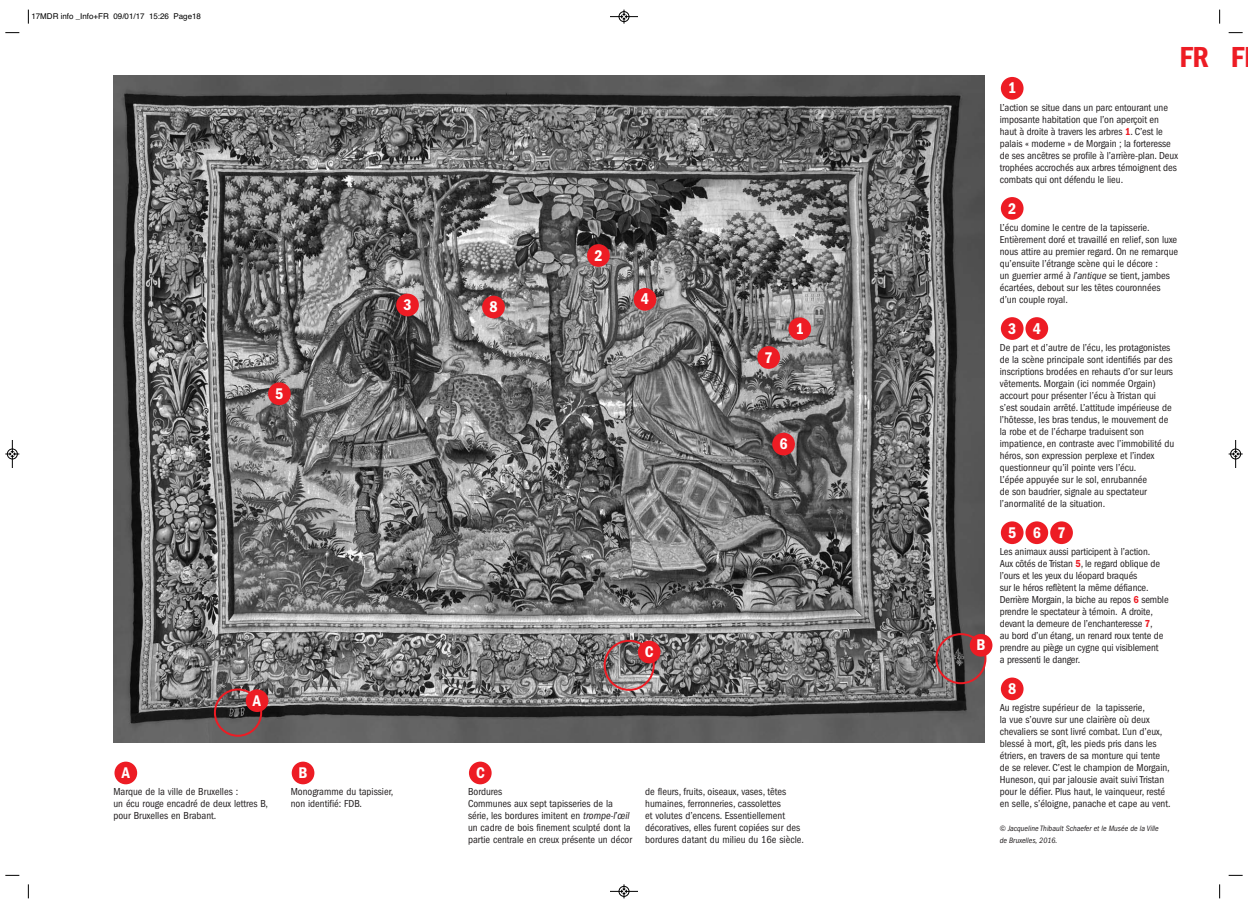
<style>
.page{position:relative;width:1248px;height:908px;background:#fff}
.page>*{position:absolute;margin:0;border:0;box-sizing:border-box;transform-origin:0 0}
.t1{font:600 condensed 30px "Franklin Gothic";color:#ed1c24}
.t2{font:600 condensed 16px "Franklin Gothic";color:#fff}
.t3{font:condensed 10.5px/12px "Franklin Gothic";color:#231f20}
.t4{font:italic condensed 8px/12px "Franklin Gothic";color:#231f20}
.t5{font:8px "Helvetica";color:#000}
.s1{font-style:italic}
.s2{font-weight:600;color:#ed1c24}
</style>
<div class="page">
<img style="left:113px;top:75px;width:871px;height:666px">
<div style="left:1000px;top:77px;width:23px;height:23px;background:#ed1c24;border-radius:50%"></div>
<div style="left:1000px;top:197px;width:23px;height:23px;background:#ed1c24;border-radius:50%"></div>
<div style="left:1025px;top:317px;width:23px;height:23px;background:#ed1c24;border-radius:50%"></div>
<div style="left:1000px;top:317px;width:23px;height:23px;background:#ed1c24;border-radius:50%"></div>
<div style="left:1050px;top:521px;width:22px;height:23px;background:#ed1c24;border-radius:50%"></div>
<div style="left:1025px;top:521px;width:23px;height:23px;background:#ed1c24;border-radius:50%"></div>
<div style="left:1000px;top:521px;width:23px;height:23px;background:#ed1c24;border-radius:50%"></div>
<div style="left:1000px;top:677px;width:23px;height:23px;background:#ed1c24;border-radius:50%"></div>
<svg style="left:935px;top:633px;width:51px;height:51px"></svg>
<div style="left:969px;top:633px;width:23px;height:23px;background:#ed1c24;border-radius:50%"></div>
<div style="left:788px;top:317px;width:23px;height:23px;background:#ed1c24;border-radius:50%"></div>
<div style="left:587px;top:244px;width:22px;height:23px;background:#ed1c24;border-radius:50%"></div>
<div style="left:396px;top:293px;width:23px;height:23px;background:#ed1c24;border-radius:50%"></div>
<div style="left:633px;top:288px;width:23px;height:22px;background:#ed1c24;border-radius:50%"></div>
<div style="left:268px;top:382px;width:23px;height:23px;background:#ed1c24;border-radius:50%"></div>
<div style="left:757px;top:346px;width:23px;height:22px;background:#ed1c24;border-radius:50%"></div>
<div style="left:772px;top:432px;width:22px;height:23px;background:#ed1c24;border-radius:50%"></div>
<div style="left:482px;top:295px;width:23px;height:23px;background:#ed1c24;border-radius:50%"></div>
<svg style="left:603px;top:639px;width:51px;height:51px"></svg>
<div style="left:638px;top:640px;width:22px;height:23px;background:#ed1c24;border-radius:50%"></div>
<svg style="left:214px;top:688px;width:48px;height:48px"></svg>
<div style="left:246px;top:689px;width:22px;height:22px;background:#ed1c24;border-radius:50%"></div>
<div style="left:469px;top:761px;width:22px;height:23px;background:#ed1c24;border-radius:50%"></div>
<div style="left:114px;top:761px;width:23px;height:23px;background:#ed1c24;border-radius:50%"></div>
<div style="left:292px;top:761px;width:22px;height:23px;background:#ed1c24;border-radius:50%"></div>
<svg style="left:28px;top:10px;width:1px;height:14px"></svg>
<svg style="left:5px;top:32px;width:14px;height:1px"></svg>
<svg style="left:1219px;top:10px;width:1px;height:14px"></svg>
<svg style="left:1228px;top:32px;width:14px;height:1px"></svg>
<svg style="left:28px;top:884px;width:1px;height:13px"></svg>
<svg style="left:5px;top:874px;width:14px;height:1px"></svg>
<svg style="left:1219px;top:884px;width:1px;height:13px"></svg>
<svg style="left:1228px;top:874px;width:14px;height:1px"></svg>
<svg style="left:610px;top:10px;width:28px;height:14px"></svg>
<svg style="left:610px;top:884px;width:28px;height:13px"></svg>
<svg style="left:5px;top:440px;width:14px;height:28px"></svg>
<svg style="left:1228px;top:440px;width:14px;height:28px"></svg>
<p class="t5" style="left:31px;top:13px;width:171px">17MDR info _Info+FR 09/01/17 15:26 Page18</p>
<h2 class="t2" style="left:275px;top:388px;width:10px">5</h2>
<h2 class="t2" style="left:403px;top:299px;width:10px">3</h2>
<h2 class="t2" style="left:489px;top:301px;width:10px">8</h2>
<h2 class="t2" style="left:594px;top:250px;width:10px">2</h2>
<h2 class="t2" style="left:641px;top:293px;width:10px">4</h2>
<h2 class="t2" style="left:764px;top:352px;width:10px">7</h2>
<h2 class="t2" style="left:795px;top:323px;width:10px">1</h2>
<h2 class="t2" style="left:779px;top:438px;width:10px">6</h2>
<h2 class="t2" style="left:253px;top:694px;width:10px">A</h2>
<h2 class="t2" style="left:122px;top:767px;width:10px">A</h2>
<p class="t3" style="left:113px;top:786px;width:156px">Marque de la ville de Bruxelles :<br>un écu rouge encadré de deux lettres B, pour Bruxelles en Brabant.</p>
<h2 class="t2" style="left:298px;top:767px;width:10px">B</h2>
<p class="t3" style="left:291px;top:786px;width:104px">Monogramme du tapissier, non identifié: FDB.</p>
<h2 class="t2" style="left:645px;top:646px;width:10px">C</h2>
<h2 class="t2" style="left:476px;top:767px;width:10px">C</h2>
<p class="t3" style="left:468px;top:786px;width:166px">Bordures<br>Communes aux sept tapisseries de la série, les bordures imitent en <span class="s1">trompe-l’œil </span>un cadre de bois finement sculpté dont la partie centrale en creux présente un décor</p>
<p class="t3" style="left:645px;top:786px;width:160px">de fleurs, fruits, oiseaux, vases, têtes humaines, ferronneries, cassolettes<br>et volutes d’encens. Essentiellement décoratives, elles furent copiées sur des bordures datant du milieu du 16e siècle.</p>
<h2 class="t2" style="left:976px;top:639px;width:10px">B</h2>
<h2 class="t2" style="left:1007px;top:83px;width:10px">1</h2>
<h1 class="t1" style="left:1179px;top:47px;width:31px">FR</h1>
<p class="t3" style="left:999px;top:102px;width:179px">L’action se situe dans un parc entourant une imposante habitation que l’on aperçoit en haut à droite à travers les arbres <span class="s2">1</span>. C’est le palais « moderne » de Morgain ; la forteresse de ses ancêtres se profile à l’arrière-plan. Deux trophées accrochés aux arbres témoignent des combats qui ont défendu le lieu.</p>
<p class="t3" style="left:999px;top:222px;width:180px">L’écu domine le centre de la tapisserie.<br>Entièrement doré et travaillé en relief, son luxe nous attire au premier regard. On ne remarque qu’ensuite l’étrange scène qui le décore :<br>un guerrier armé <span class="s1">à l’antique</span> se tient, jambes écartées, debout sur les têtes couronnées d’un couple royal.</p>
<p class="t3" style="left:999px;top:342px;width:176px">De part et d’autre de l’écu, les prota gonistes de la scène principale sont identifiés par des inscriptions brodées en rehauts d’or sur leurs vêtements. Morgain (ici nommée Orgain) accourt pour présenter l’écu à Tristan qui s’est soudain arrêté. L’attitude impérieuse de l’hôtesse, les bras tendus, le mouvement de la robe et de l’écharpe traduisent son impatience, en contraste avec l’immobilité du héros, son expression perplexe et l’index questionneur qu’il pointe vers l’écu.<br>L’épée appuyée sur le sol, enrubannée<br>de son baudrier, signale au spectateur l’anormalité de la situation.</p>
<h2 class="t2" style="left:1007px;top:203px;width:10px">2</h2>
<h2 class="t2" style="left:1007px;top:323px;width:34px">3 4</h2>
<h2 class="t2" style="left:1007px;top:527px;width:59px">567</h2>
<p class="t3" style="left:999px;top:546px;width:170px">Les animaux aussi participent à l’action.<br>Aux côtés de Tristan <span class="s2">5</span>, le regard oblique de l’ours et les yeux du léopard braqués<br>sur le héros reflètent la même défiance.<br>Derrière Morgain, la biche au repos <span class="s2">6</span> semble prendre le spectateur à témoin. A droite, devant la demeure de l’enchante resse <span class="s2">7</span>,<br>au bord d’un étang, un renard roux tente de prendre au piège un cygne qui visiblement<br>a pressenti le danger.</p>
<p class="t3" style="left:999px;top:702px;width:172px">Au registre supérieur de la tapisserie,<br>la vue s’ouvre sur une clairière où deux chevaliers se sont livré combat. L’un d’eux, blessé à mort, gît, les pieds pris dans les étriers, en travers de sa monture qui tente de se relever. C’est le champion de Morgain, Huneson, qui par jalousie avait suivi Tristan pour le défier. Plus haut, le vainqueur, resté en selle, s’éloigne, panache et cape au vent.</p>
<p class="t4" style="left:999px;top:823px;width:160px">© Jacqueline Thibault Schaefer et le Musée de la Ville de Bruxelles, 2016.</p>
<h2 class="t2" style="left:1007px;top:683px;width:10px">8</h2>
<h1 class="t1" style="left:1230px;top:47px;width:15px">F</h1>
</div>
